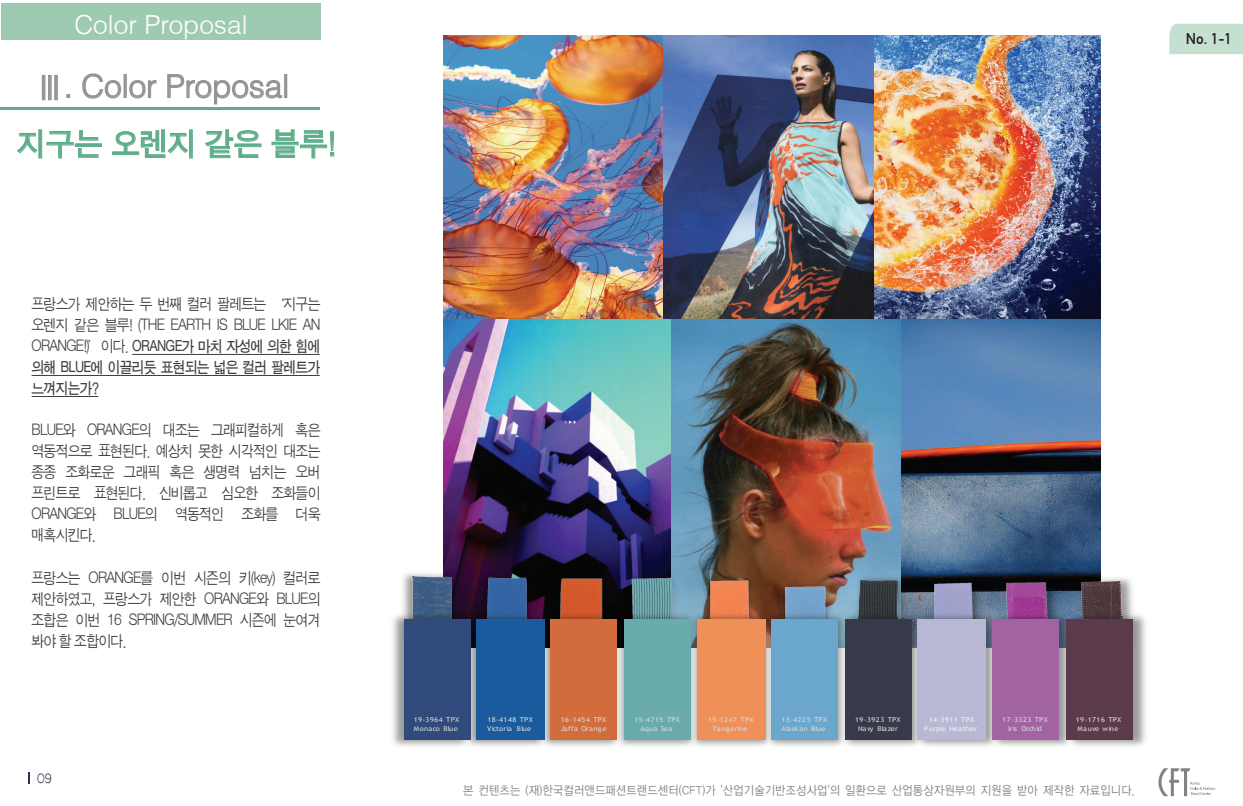
<style>
.page{position:relative;width:1243px;height:806px;background:#fff}
.page>*{position:absolute;margin:0;border:0;box-sizing:border-box;transform-origin:0 0}
.t1{font:300 31.5px "Helvetica";color:#939598}
.t2{font:31.5px "Sand Tg";color:#5eae8a}
.t3{font:300 26.25px "Helvetica";color:#fff}
.t4{font:17.5px "Microsoft Yi Baiti";color:#253247}
.t5{font:15.75px/21px "Sand Jg";letter-spacing:-.05em;color:#3e3e3f;text-align:justify;scale:.9 1}
.t6{font:15.75px/21px "Sand Tg";letter-spacing:-.05em;color:#3e3e3f;text-align:justify;scale:.9 1}
.t7{font:15.22px "DIN Mittelschrift Alternate";color:#231f20}
.t8{font:12.25px "YDIYGO120 KS Cpc EUC H";letter-spacing:-.05em;color:#808285;scale:.9 1}
.t9{font:6.65px/9.5px "Trebuchet MS";letter-spacing:.055em;color:#d9dad8;scale:1.11 1}
.t10{font:6.65px/9.5px "Trebuchet MS";letter-spacing:.055em;color:#f3f4f4;text-align:center;scale:1.11 1}
.t11{font:6.65px/9.5px "Trebuchet MS";letter-spacing:.025em;color:#d9dad8;scale:1.11 1}
.t12{font:6.65px/9.5px "Trebuchet MS";letter-spacing:.015em;color:#d9dad8;text-align:center;scale:1.11 1}
.s1{font-family:"Nanum Barun Gothic";font-weight:400}
.s2{font-family:"Sand Jg"}
</style>
<div class="page">
<hr style="left:132px;top:354px;width:188px;height:1px;background:#3e3e3f">
<hr style="left:32px;top:375px;width:288px;height:1px;background:#3e3e3f">
<hr style="left:32px;top:396px;width:66px;height:1px;background:#3e3e3f">
<div style="left:1px;top:3px;width:319px;height:37px;background:#9fcab2"></div>
<svg style="left:17px;top:129px;width:85px;height:30px"></svg>
<svg style="left:112px;top:129px;width:81px;height:30px"></svg>
<svg style="left:204px;top:129px;width:58px;height:29px"></svg>
<svg style="left:271px;top:129px;width:64px;height:30px"></svg>
<img style="left:443px;top:36px;width:431px;height:284px">
<img style="left:874px;top:36px;width:227px;height:284px">
<img style="left:443px;top:320px;width:658px;height:246px">
<img style="left:402px;top:566px;width:731px;height:41px">
<img style="left:413px;top:576px;width:709px;height:31px">
<img style="left:392px;top:607px;width:754px;height:139px">
<div style="left:476px;top:618px;width:68px;height:121px;background:#195b9c"></div>
<div style="left:550px;top:618px;width:67px;height:121px;background:#d26c3c"></div>
<div style="left:697px;top:618px;width:68px;height:121px;background:#ef9058"></div>
<div style="left:624px;top:618px;width:67px;height:121px;background:#6aabae"></div>
<div style="left:845px;top:618px;width:67px;height:121px;background:#363a4a"></div>
<div style="left:918px;top:618px;width:68px;height:121px;background:#b8b7d4"></div>
<div style="left:771px;top:618px;width:67px;height:121px;background:#6ba6cd"></div>
<div style="left:992px;top:618px;width:66px;height:121px;background:#a263a3"></div>
<div style="left:404px;top:618px;width:66px;height:121px;background:#2f4a7b"></div>
<div style="left:1066px;top:618px;width:66px;height:121px;background:#5b3a4b"></div>
<div style="left:1169px;top:24px;width:74px;height:30px;background:#c5dfd0"></div>
<svg style="left:1158px;top:768px;width:57px;height:27px"></svg>
<div style="left:54px;top:75px;width:4px;height:25px;border:1px solid #939598"></div>
<div style="left:48px;top:75px;width:4px;height:25px;border:1px solid #939598"></div>
<div style="left:42px;top:75px;width:3px;height:25px;border:1px solid #939598"></div>
<svg style="left:66px;top:94px;width:4px;height:4px"></svg>
<svg style="left:82px;top:73px;width:40px;height:26px"></svg>
<div style="left:124px;top:74px;width:3px;height:24px;border:1px solid #939598"></div>
<svg style="left:129px;top:80px;width:28px;height:19px"></svg>
<svg style="left:167px;top:74px;width:116px;height:31px"></svg>
<div style="left:284px;top:74px;width:3px;height:24px;border:1px solid #939598"></div>
<hr style="left:0;top:107px;width:320px;height:2px;background:#5eae8a">
<h2 class="t3" style="left:74px;top:8px;width:175px">Color Proposal</h2>
<h1 class="t1" style="left:36px;top:66px;width:255px"><span class="s1">Ⅲ</span>. Color Proposal</h1>
<h1 class="t2" style="left:18px;top:129px;width:319px">지구는 오렌지 같은 블루!</h1>
<p class="t5" style="left:32px;top:294px;width:322px">프랑스가 제안하는 두 번째 컬러 팔레트는 ‘지구는 오렌지 같은 블루! (THE EARTH IS BLUE LKIE AN</p>
<p class="t6" style="left:32px;top:336px;width:322px"><span class="s2">ORANGE!)’이다.</span> ORANGE가 마치 자성에 의한 힘에 의해 BLUE에 이끌리듯 표현되는 넓은 컬러 팔레트가 느껴지는가?</p>
<p class="t5" style="left:32px;top:420px;width:322px">BLUE와 ORANGE의 대조는 그래피컬하게 혹은 역동적으로 표현된다. 예상치 못한 시각적인 대조는 종종 조화로운 그래픽 혹은 생명력 넘치는 오버 프린트로 표현된다. 신비롭고 심오한 조화들이 ORANGE와 BLUE의 역동적인 조화를 더욱 매혹시킨다.</p>
<p class="t5" style="left:32px;top:567px;width:322px">프랑스는 ORANGE를 이번 시즌의 키(key) 컬러로 제안하였고, 프랑스가 제안한 ORANGE와 BLUE의 조합은 이번 16 SPRING/SUMMER 시즌에 눈여겨 봐야 할 조합이다.</p>
<p class="t4" style="left:37px;top:768px;width:18px">09</p>
<p class="t7" style="left:1186px;top:29px;width:47px">No. 1-1</p>
<p class="t9" style="left:414px;top:714px;width:43px">19-3964 TPX<br>Monaco Blue</p>
<p class="t9" style="left:1076px;top:714px;width:43px">19-1716 TPX<br>Mauve wine</p>
<p class="t11" style="left:487px;top:714px;width:43px">18-4148 TPX<br>Victoria Blue</p>
<p class="t9" style="left:561px;top:714px;width:43px">16-1454 TPX<br>Jaffa Orange</p>
<p class="t9" style="left:708px;top:714px;width:43px;text-align:center">15-1247 TPX<br>Tangerine</p>
<p class="t9" style="left:634px;top:714px;width:43px;text-align:center">15-4715 TPX<br>Aqua Sea</p>
<p class="t9" style="left:855px;top:714px;width:43px;text-align:center">19-3923 TPX<br>Navy Blazer</p>
<p class="t10" style="left:924px;top:714px;width:49px">14-3911 TPX<br>Purple Heather</p>
<p class="t9" style="left:781px;top:714px;width:43px">15-4225 TPX<br>Alaskan Blue</p>
<p class="t12" style="left:1002px;top:714px;width:43px">17-3323 TPX<br>Iris Orchid</p>
<p class="t8" style="left:463px;top:783px;width:748px">본 컨텐츠는 (재)한국컬러앤드패션트랜드센터(CFT)가 '산업기술기반조성사업'의 일환으로 산업통상자원부의 지원을 받아 제작한 자료입니다.</p>
</div>
